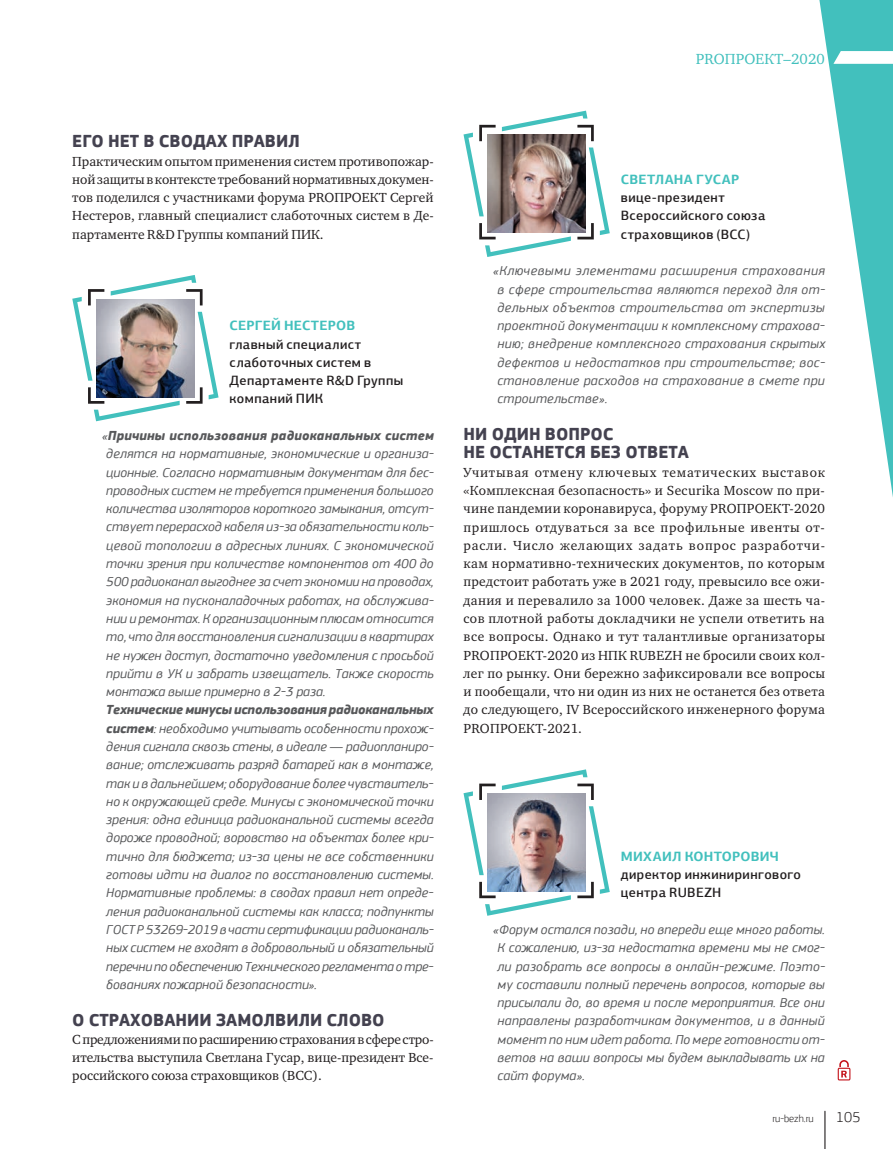
<style>
.page{position:relative;width:893px;height:1149px;background:#fff}
.page>*{position:absolute;margin:0;border:0;box-sizing:border-box;transform-origin:0 0}
.t1{font:700 18px/18.3px "PF Square Sans Pro";color:#444250}
.t2{font:15px "Charter ITC";letter-spacing:.01em;color:#42c0bd}
.t3{font:300 15px "PF Square Sans Pro";color:#231f20}
.t4{font:italic 13.5px/18.3px "PF Square Sans Pro";letter-spacing:.01em;color:#57585a;text-align:justify}
.t5{font:13.5px/18.3px "Charter ITC";color:#231f20;text-align:justify}
.t6{font:500 13.5px/18.3px "PF Agora Sans Pro";letter-spacing:.03em;color:#231f20}
.t7{font:700 13.5px "PF Agora Sans Pro";letter-spacing:.015em;color:#42c0bd}
.t8{font:300 10.5px "PF Square Sans Pro";color:#231f20}
.s1{font-weight:700}
</style>
<div class="page">
<svg style="left:72px;top:275px;width:147px;height:146px"></svg>
<img style="left:97px;top:299px;width:97px;height:98px">
<svg style="left:463px;top:111px;width:147px;height:146px"></svg>
<img style="left:488px;top:135px;width:97px;height:98px">
<svg style="left:463px;top:769px;width:147px;height:146px"></svg>
<img style="left:488px;top:793px;width:97px;height:98px">
<svg style="left:837px;top:1060px;width:14px;height:20px"></svg>
<hr style="left:824px;top:1110px;width:1px;height:38px;background:#231f20">
<svg style="left:819px;top:0;width:74px;height:497px"></svg>
<h1 class="t1" style="left:72px;top:133px;width:229px">ЕГО НЕТ В СВОДАХ ПРАВИЛ</h1>
<p class="t5" style="left:72px;top:152px;width:363px">Практическим опытом применения систем противопожар&shy;ной защиты в контексте требований нормативных докумен&shy;тов поделился с участниками форума PROПРОЕКТ Сергей Нестеров, главный специалист слаботочных систем в Де&shy;партаменте R&amp;D Группы компаний ПИК.</p>
<p class="t7" style="left:230px;top:317px;width:127px">СЕРГЕЙ НЕСТЕРОВ</p>
<p class="t6" style="left:230px;top:334px;width:175px">главный специалист слаботочных систем в<br>Департаменте R&amp;D Группы компаний ПИК</p>
<p class="t4" style="left:106px;top:426px;width:329px;text-indent:-4px">«<span class="s1">Причины использования радиоканальных систем </span>делятся на нормативные, экономические и организа&shy;ционные. Согласно нормативным документам для бес&shy;проводных систем не требуется применения большого количества изоляторов короткого замыкания, отсут&shy;ствует перерасход кабеля из-за обязательности коль&shy;цевой топологии в адресных линиях. С экономической точки зрения при количестве компонентов от 400 до 500 радиоканал выгоднее за счет экономии на проводах, экономия на пусконаладочных работах, на обслужива&shy;нии и ремонтах. К организационным плюсам относится то, что для восстановления сигнализации в квартирах не нужен доступ, достаточно уведомления с просьбой прийти в УК и забрать извещатель. Также скорость монтажа выше примерно в 2-3 раза.</p>
<p class="t4" style="left:106px;top:700px;width:329px"><span class="s1">Технические минусы использования радиоканальных систем</span>: необходимо учитывать особенности прохож&shy;дения сигнала сквозь стены, в идеале — радиопланиро&shy;вание; отслеживать разряд батарей как в монтаже, так и в дальнейшем; оборудование более чувствитель&shy;но к окружающей среде. Минусы с экономической точки зрения: одна единица радиоканальной системы всегда дороже проводной; воровство на объектах более кри&shy;тично для бюджета; из-за цены не все собственники готовы идти на диалог по восстановлению системы.<br>Нормативные проблемы: в сводах правил нет опреде&shy;ления радиоканальной системы как класса; подпункты ГОСТ Р 53269-2019 в части сертификации радиоканаль&shy;ных систем не входят в добровольный и обязательный перечни по обеспечению Технического регламента о тре&shy;бованиях пожарной безопасности».</p>
<h1 class="t1" style="left:72px;top:1010px;width:314px">О СТРАХОВАНИИ ЗАМОЛВИЛИ СЛОВО</h1>
<p class="t5" style="left:72px;top:1029px;width:363px">С предложениями по расширению страхования в сфере стро&shy;ительства выступила Светлана Гусар, вице-президент Все&shy;российского союза страховщиков (ВСС).</p>
<p class="t2" style="left:696px;top:49px;width:131px">PROПРОЕКТ–2020</p>
<p class="t7" style="left:621px;top:171px;width:120px">СВЕТЛАНА ГУСАР</p>
<p class="t6" style="left:621px;top:188px;width:146px">вице-президент<br>Всероссийского союза страховщиков (ВСС)</p>
<p class="t4" style="left:497px;top:262px;width:329px;text-indent:-4px">«Ключевыми элементами расширения страхования в сфере строительства являются переход для от&shy;дельных объектов строительства от экспертизы проектной документации к комплексному страхова&shy;нию; внедрение комплексного страхования скрытых дефектов и недостатков при строительстве; вос&shy;становление расходов на страхование в смете при строительстве».</p>
<h1 class="t1" style="left:463px;top:425px;width:227px">НИ ОДИН ВОПРОС<br>НЕ ОСТАНЕТСЯ БЕЗ ОТВЕТА</h1>
<p class="t5" style="left:463px;top:462px;width:363px">Учитывая отмену ключевых тематических выставок «Комплексная безопасность» и Securika Moscow по при&shy;чине пандемии коронавируса, форуму PROПРОЕКТ-2020 пришлось отдуваться за все профильные ивенты от&shy;расли. Число желающих задать вопрос разработчи&shy;кам нормативно-технических документов, по которым предстоит работать уже в 2021 году, превысило все ожи&shy;дания и перевалило за 1000 человек. Даже за шесть ча&shy;сов плотной работы докладчики не успели ответить на все вопросы. Однако и тут талантливые организаторы PROПРОЕКТ-2020 из НПК RUBEZH не бросили своих кол&shy;лег по рынку. Они бережно зафиксировали все вопросы и пообещали, что ни один из них не останется без ответа до следующего, IV Всероссийского инженерного форума PROПРОЕКТ-2021.</p>
<p class="t7" style="left:621px;top:847px;width:159px">МИХАИЛ КОНТОРОВИЧ</p>
<p class="t6" style="left:621px;top:865px;width:182px">директор инжинирингового центра RUBEZH</p>
<p class="t4" style="left:497px;top:920px;width:329px;text-indent:-4px">«Форум остался позади, но впереди еще много работы.<br>К сожалению, из-за недостатка времени мы не смог&shy;ли разобрать все вопросы в онлайн-режиме. Поэто&shy;му составили полный перечень вопросов, которые вы присылали до, во время и после мероприятия. Все они направлены разработчикам документов, и в данный момент по ним идет работа. По мере готовности от&shy;ветов на ваши вопросы мы будем выкладывать их на сайт форума».</p>
<p class="t8" style="left:772px;top:1112px;width:43px">ru-bezh.ru</p>
<p class="t3" style="left:836px;top:1108px;width:26px">105</p>
</div>
